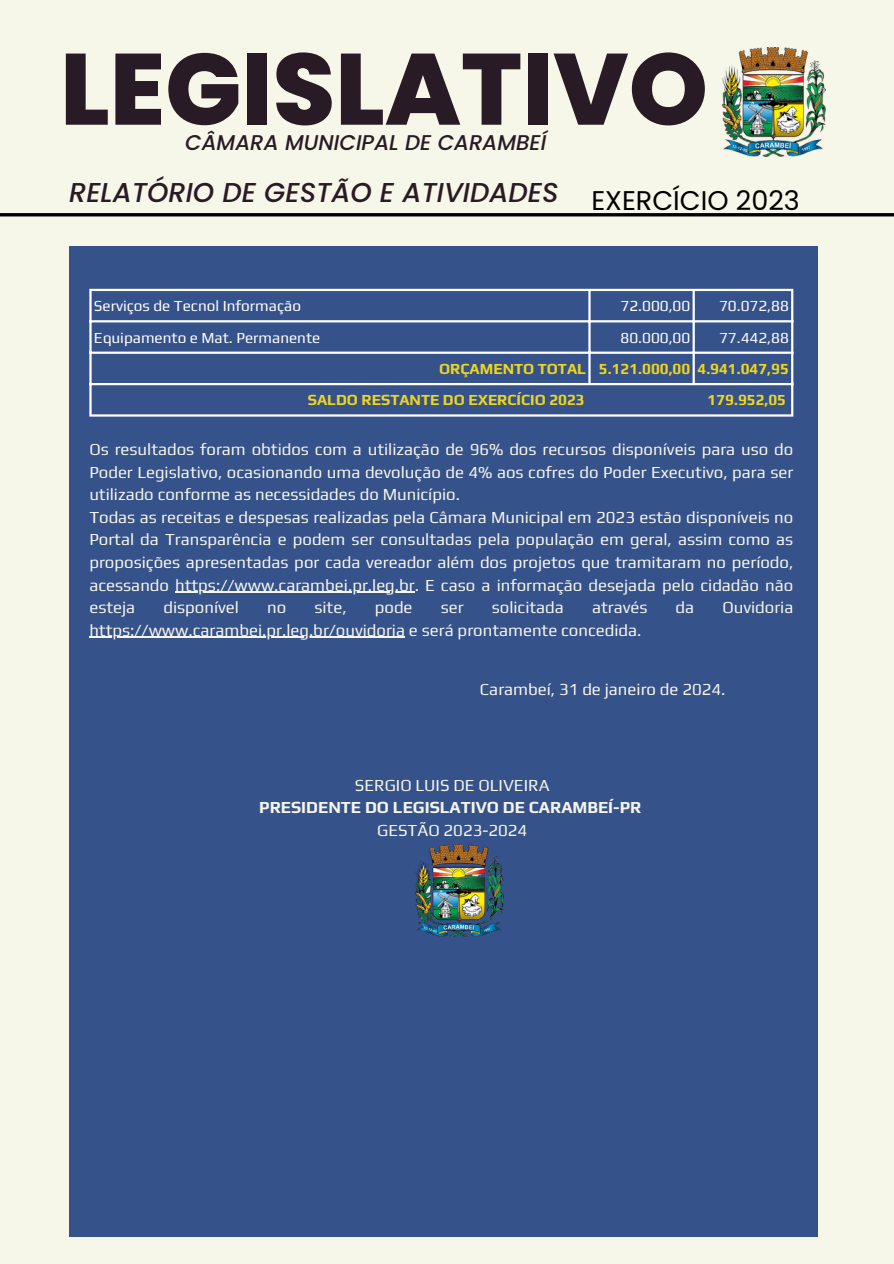
<style>
.page{position:relative;width:894px;height:1264px;background:#fff}
.page>*{position:absolute;margin:0;border:0;box-sizing:border-box;transform-origin:0 0}
.t1{font:800 100.95px "Poppins";color:#291b25}
.t2{font:italic 500 27.3px "Poppins";color:#291b25}
.t3{font:27px "Poppins";color:#000}
.t4{font:italic 500 21.3px "Poppins";color:#291b25}
.t5{font:16.8px/22.5px "Play";color:#f6f6e9;text-align:justify}
.t6{font:700 16.8px "Play";color:#f6f6e9}
.t7{font:15.3px "Play";color:#fff}
.t8{font:700 15.3px "Play";color:#eed61f}
</style>
<div class="page">
<div style="left:0;top:0;width:893px;height:1263px;background:#f6f6e9"></div>
<hr style="left:0;top:213px;width:893px;height:3px;background:#000">
<img style="left:722px;top:47px;width:103px;height:109px">
<div style="left:69px;top:247px;width:748px;height:990px;background:#36528b"></div>
<hr style="left:89px;top:291px;width:3px;height:123px;background:#fff">
<hr style="left:588px;top:291px;width:2px;height:92px;background:#fff">
<hr style="left:692px;top:291px;width:2px;height:92px;background:#fff">
<hr style="left:790px;top:291px;width:3px;height:123px;background:#fff">
<hr style="left:89px;top:289px;width:704px;height:2px;background:#fff">
<hr style="left:89px;top:320px;width:704px;height:2px;background:#fff">
<hr style="left:89px;top:351px;width:704px;height:3px;background:#fff">
<hr style="left:89px;top:383px;width:704px;height:2px;background:#fff">
<hr style="left:89px;top:414px;width:704px;height:2px;background:#fff">
<hr style="left:175px;top:591px;width:239px;height:1px;background:#f6f6e9">
<hr style="left:89px;top:636px;width:316px;height:1px;background:#f6f6e9">
<img style="left:416px;top:844px;width:87px;height:92px">
<h4 class="t1" style="left:60px;top:19px;width:649px">LEGISLATIVO</h4>
<h2 class="t4" style="left:185px;top:128px;width:362px">CÂMARA MUNICIPAL DE CARAMBEÍ</h2>
<h3 class="t3" style="left:591px;top:181px;width:210px">EXERCÍCIO 2023</h3>
<p class="t2" style="left:69px;top:173px;width:490px">RELATÓRIO DE GESTÃO E ATIVIDADES</p>
<p class="t7" style="left:94px;top:297px;width:208px">Serviços de Tecnol Informação</p>
<p class="t7" style="left:620px;top:297px;width:71px">72.000,00</p>
<p class="t7" style="left:719px;top:297px;width:71px">70.072,88</p>
<p class="t7" style="left:94px;top:328px;width:228px">Equipamento e Mat. Permanente</p>
<p class="t7" style="left:620px;top:328px;width:71px">80.000,00</p>
<p class="t7" style="left:719px;top:328px;width:71px">77.442,88</p>
<p class="t8" style="left:439px;top:360px;width:148px">ORÇAMENTO TOTAL</p>
<p class="t8" style="left:598px;top:360px;width:93px">5.121.000,00</p>
<p class="t8" style="left:697px;top:360px;width:93px">4.941.047,95</p>
<p class="t8" style="left:308px;top:391px;width:278px">SALDO RESTANTE DO EXERCÍCIO 2023</p>
<p class="t8" style="left:707px;top:391px;width:80px">179.952,05</p>
<p class="t5" style="left:89px;top:438px;width:705px">Os resultados foram obtidos com a utilização de 96% dos recursos disponíveis para uso do Poder Legislativo, ocasionando uma devolução de 4% aos cofres do Poder Executivo, para ser utilizado conforme as necessidades do Município.</p>
<p class="t5" style="left:89px;top:505px;width:705px">Todas as receitas e despesas realizadas pela Câmara Municipal em 2023 estão disponíveis no Portal da Transparência e podem ser consultadas pela população em geral, assim como as proposições apresentadas por cada vereador além dos projetos que tramitaram no período, acessando https://www.carambei.pr.leg.br. E caso a informação desejada pelo cidadão não</p>
<p class="t5" style="left:89px;top:595px;width:47px">esteja</p>
<p class="t5" style="left:163px;top:595px;width:77px">disponível</p>
<p class="t5" style="left:267px;top:595px;width:21px">no</p>
<p class="t5" style="left:314px;top:595px;width:34px">site,</p>
<p class="t5" style="left:374px;top:595px;width:39px">pode</p>
<p class="t5" style="left:440px;top:595px;width:24px">ser</p>
<p class="t5" style="left:491px;top:595px;width:74px">solicitada</p>
<p class="t5" style="left:592px;top:595px;width:57px">através</p>
<p class="t5" style="left:675px;top:595px;width:20px">da</p>
<p class="t5" style="left:722px;top:595px;width:72px">Ouvidoria</p>
<h5 class="t5" style="left:89px;top:618px;width:553px">https://www.carambei.pr.leg.br/ouvidoria e será prontamente concedida.</h5>
<p class="t5" style="left:479px;top:677px;width:247px">Carambeí, 31 de janeiro de 2024.</p>
<p class="t5" style="left:355px;top:773px;width:196px">SERGIO LUIS DE OLIVEIRA</p>
<p class="t6" style="left:259px;top:797px;width:384px">PRESIDENTE DO LEGISLATIVO DE CARAMBEÍ-PR</p>
<p class="t5" style="left:377px;top:818px;width:152px">GESTÃO 2023-2024</p>
</div>
